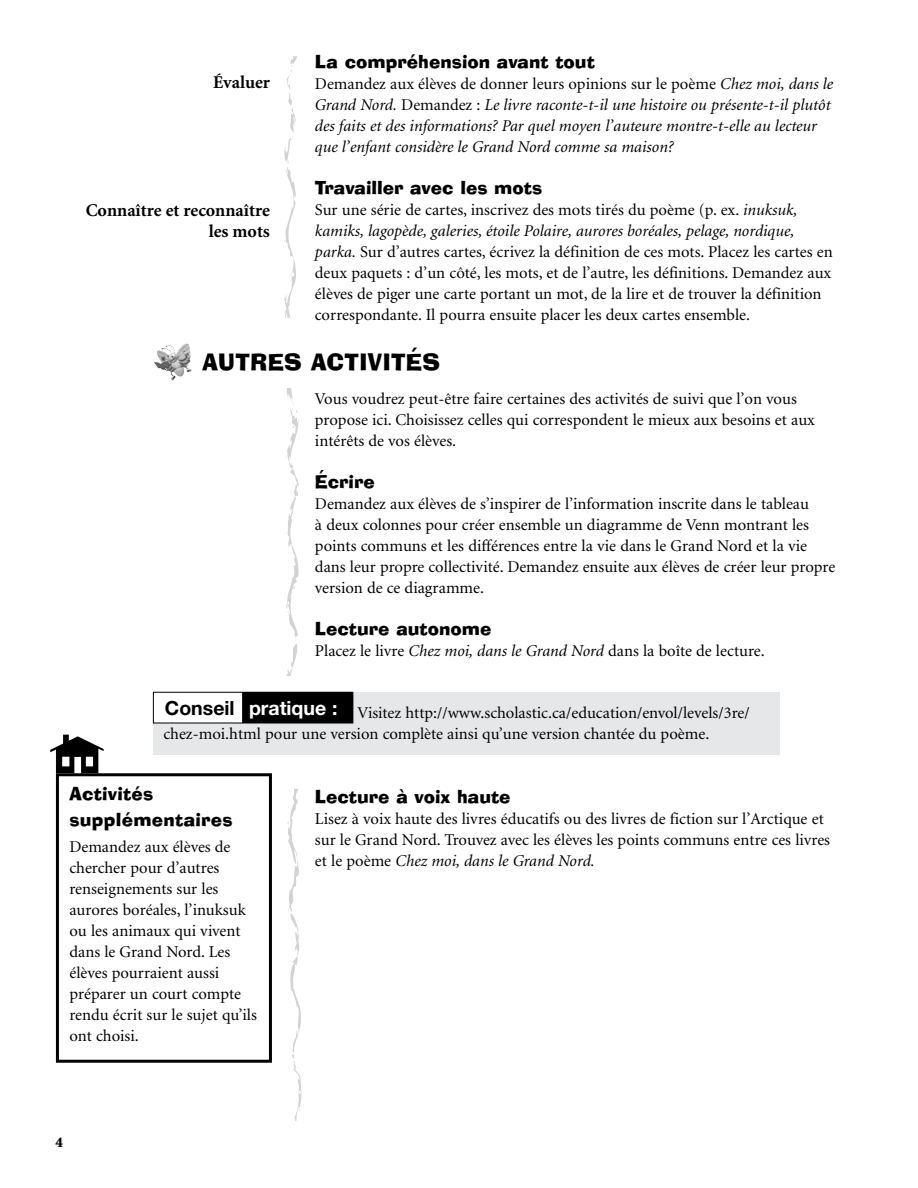
<style>
.page{position:relative;width:918px;height:1188px;background:#fff}
.page>*{position:absolute;margin:0;border:0;box-sizing:border-box;transform-origin:0 0}
.t1{font:22.5px "Ad Lib BT";letter-spacing:.015em;color:#000}
.t2{font:18px/25.5px "Ad Lib BT";color:#000}
.t3{font:700 18px/21px "Minion";color:#000;text-align:right}
.t4{font:16.5px/21px "Minion";color:#000}
.t5{font:italic 16.5px/21px "Minion";color:#000}
.t6{font:900 15px "Minion";color:#000}
.s1{font-style:normal}
.s2{font-style:italic}
</style>
<div class="page">
<svg style="left:284px;top:56px;width:17px;height:1064px"></svg>
<div style="left:270px;top:322px;width:44px;height:66px;background:#fff"></div>
<img style="left:157px;top:344px;width:29px;height:19px">
<div style="left:270px;top:676px;width:44px;height:113px;background:#fff"></div>
<div style="left:153px;top:692px;width:627px;height:63px;background:#e6e7e8"></div>
<div style="left:153px;top:692px;width:90px;height:31px;background:#fff"></div>
<div style="left:243px;top:692px;width:110px;height:31px;background:#000"></div>
<div style="left:56px;top:773px;width:216px;height:290px;border:3px solid #000"></div>
<svg style="left:50px;top:735px;width:54px;height:38px"></svg>
<p class="t3" style="left:213px;top:72px;width:58px">Évaluer</p>
<p class="t3" style="left:86px;top:200px;width:186px">Connaître et reconnaître les mots</p>
<p class="t2" style="left:315px;top:48px;width:281px">La compréhension avant tout</p>
<p class="t5" style="left:315px;top:74px;width:520px"><span class="s1">Demandez aux élèves de donner leurs opinions sur le poème</span> Chez moi, dans le Grand Nord. <span class="s1">Demandez :</span> Le livre raconte-t-il une histoire ou présente-t-il plutôt des faits et des informations? Par quel moyen l’auteure montre-t-elle au lecteur que l’enfant considère le Grand Nord comme sa maison?</p>
<p class="t2" style="left:315px;top:174px;width:229px">Travailler avec les mots</p>
<p class="t4" style="left:315px;top:200px;width:519px">Sur une série de cartes, inscrivez des mots tirés du poème (p. ex. <span class="s2">inuksuk, kamiks, lagopède, galeries, étoile Polaire, aurores boréales, pelage, nordique, parka.</span> Sur d’autres cartes, écrivez la définition de ces mots. Placez les cartes en deux paquets : d’un côté, les mots, et de l’autre, les définitions. Demandez aux élèves de piger une carte portant un mot, de la lire et de trouver la définition correspondante. Il pourra ensuite placer les deux cartes ensemble.</p>
<h1 class="t1" style="left:203px;top:348px;width:239px">AUTRES ACTIVITÉS</h1>
<p class="t4" style="left:315px;top:389px;width:502px">Vous voudrez peut-être faire certaines des activités de suivi que l’on vous propose ici. Choisissez celles qui correspondent le mieux aux besoins et aux intérêts de vos élèves.</p>
<p class="t2" style="left:315px;top:468px;width:61px">Écrire</p>
<p class="t4" style="left:315px;top:494px;width:522px">Demandez aux élèves de s’inspirer de l’information inscrite dans le tableau<br>à deux colonnes pour créer ensemble un diagramme de Venn montrant les points communs et les différences entre la vie dans le Grand Nord et la vie dans leur propre collectivité. Demandez ensuite aux élèves de créer leur propre version de ce diagramme.</p>
<p class="t2" style="left:315px;top:615px;width:178px">Lecture autonome</p>
<p class="t4" style="left:315px;top:641px;width:451px">Placez le livre <span class="s2">Chez moi, dans le Grand Nord</span> dans la boîte de lecture.</p>
<p class="t4" style="left:163px;top:703px;width:588px"><sup>Conseil</sup> <sup>pratique</sup> <sup>:</sup> Visitez http://www.scholastic.ca/education/envol/levels/3re/ chez-moi.html pour une version complète ainsi qu’une version chantée du poème.</p>
<p class="t2" style="left:69px;top:781px;width:165px">Activités supplémentaires</p>
<p class="t4" style="left:69px;top:837px;width:189px">Demandez aux élèves de chercher pour d’autres renseignements sur les aurores boréales, l’inuksuk ou les animaux qui vivent dans le Grand Nord. Les élèves pourraient aussi préparer un court compte rendu écrit sur le sujet qu’ils ont choisi.</p>
<p class="t6" style="left:55px;top:1134px;width:9px">4</p>
<p class="t2" style="left:315px;top:783px;width:197px">Lecture à voix haute</p>
<p class="t4" style="left:315px;top:809px;width:517px">Lisez à voix haute des livres éducatifs ou des livres de fiction sur l’Arctique et sur le Grand Nord. Trouvez avec les élèves les points communs entre ces livres et le poème <span class="s2">Chez moi, dans le Grand Nord.</span></p>
</div>
